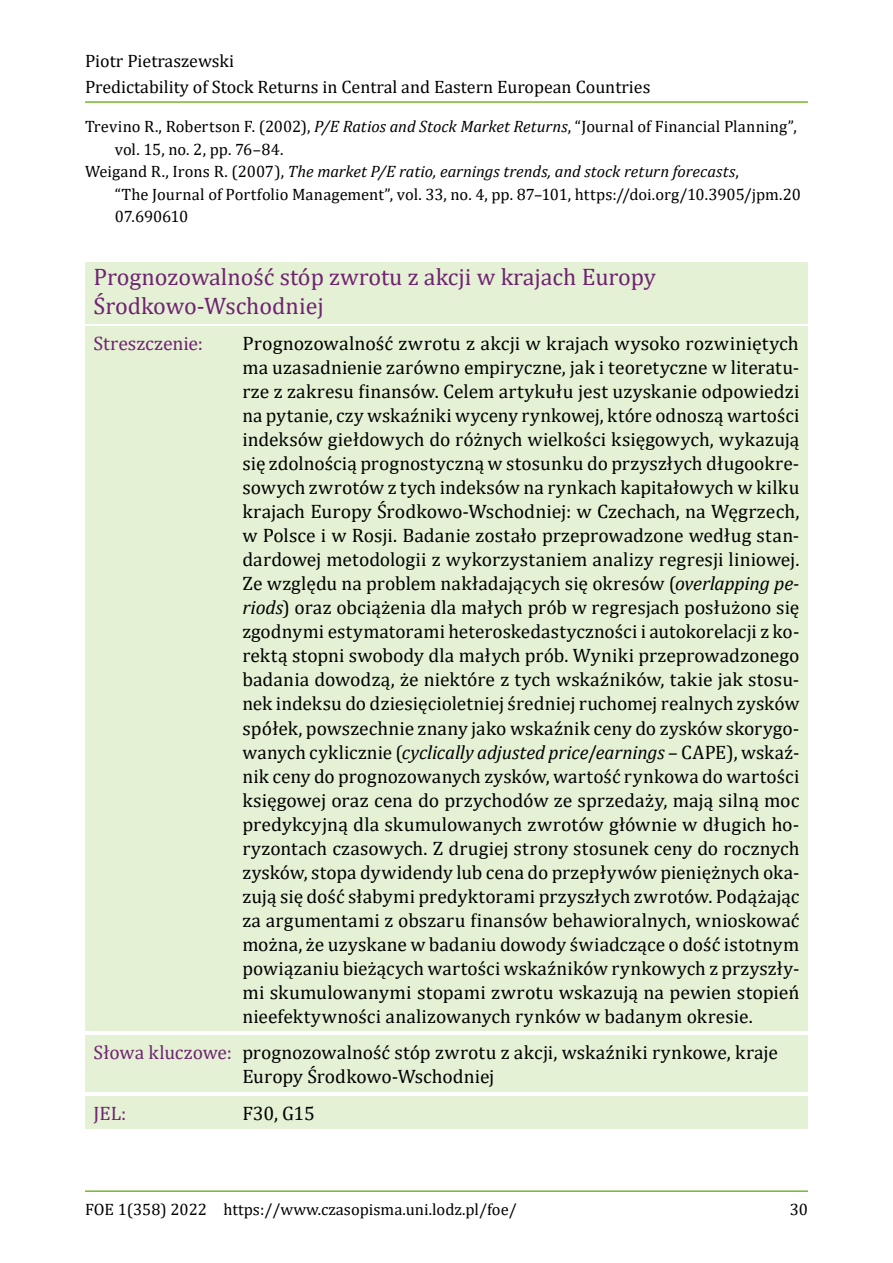
<style>
.page{position:relative;width:893px;height:1263px;background:#fff}
.page>*{position:absolute;margin:0;border:0;box-sizing:border-box;transform-origin:0 0}
.Abstrakt_H{font:24px/28.8px "Cambria";color:#702371}
.abstrakt_txt{font:19.5px/24px "Cambria";letter-spacing:.005em;color:#000;text-align:justify}
.Keywords{font:19.5px/24px "Cambria";color:#000}
.abstrakt_txt-2{font:19.5px "Cambria";letter-spacing:-.005em;color:#702371}
.Keywords-2{font:19.5px "Cambria";color:#702371}
.t1{font:18px/25.8px "Cambria";color:#000}
.txt_bibliografia_ENG{font:16.5px/22.5px "Cambria";color:#000}
.s1{font-style:italic}
.s2{color:#702371}
</style>
<div class="page">
<hr style="left:85px;top:101px;width:723px;height:2px;background:#76b72d">
<hr style="left:85px;top:1190px;width:723px;height:2px;background:#76b72d">
<div style="left:85px;top:262px;width:723px;height:61px;background:#e4f1d5"></div>
<div style="left:85px;top:327px;width:723px;height:704px;background:#e4f1d5"></div>
<div style="left:85px;top:1035px;width:723px;height:57px;background:#e4f1d5"></div>
<div style="left:85px;top:1096px;width:723px;height:33px;background:#e4f1d5"></div>
<p class="t1" style="left:85px;top:48px;width:567px">Piotr Pietraszewski<br>Predictability of Stock Returns in Central and Eastern European Countries</p>
<p class="txt_bibliografia_ENG" style="left:115px;top:115px;width:683px;text-indent:-30px">Trevino R., Robertson F. (2002), <span class="s1">P/E Ratios and Stock Market Returns</span>, “Journal of Financial Planning”, vol. 15, no. 2, pp. 76–84.</p>
<p class="txt_bibliografia_ENG" style="left:115px;top:160px;width:688px;text-indent:-30px">Weigand R., Irons R. (2007), <span class="s1">The market P/E ratio, earnings trends, and stock return forecasts</span>,<br>“The Journal of Portfolio Management”, vol. 33, no. 4, pp. 87–101, https://doi.org/10.3905/jpm.20<br>07.690610</p>
<p class="Abstrakt_H" style="left:94px;top:262px;width:564px">Prognozowalność stóp zwrotu z akcji w krajach Europy<br>Środkowo‑Wschodniej</p>
<p class="abstrakt_txt-2" style="left:94px;top:332px;width:111px">Streszczenie:</p>
<p class="abstrakt_txt" style="left:242px;top:332px;width:559px">Prognozowalność zwrotu z akcji w krajach wysoko rozwiniętych ma uzasadnienie zarówno empiryczne, jak i teoretyczne w literatu&shy;rze z zakresu finansów. Celem artykułu jest uzyskanie odpowiedzi na pytanie, czy wskaźniki wyceny rynkowej, które odnoszą wartości indeksów giełdowych do różnych wielkości księgowych, wykazują się zdolnością prognostyczną w stosunku do przyszłych długookre&shy;sowych zwrotów z tych indeksów na rynkach kapitałowych w kilku krajach Europy Środkowo‑Wschodniej: w Czechach, na Węgrzech, w Polsce i w Rosji. Badanie zostało przeprowadzone według stan&shy;dardowej metodologii z wykorzystaniem analizy regresji liniowej.<br>Ze względu na problem nakładających się okresów (<span class="s1">overlapping pe‑ riods</span>) oraz obciążenia dla małych prób w regresjach posłużono się zgodnymi estymatorami heteroskedastyczności i autokorelacji z ko&shy;rektą stopni swobody dla małych prób. Wyniki przeprowadzonego badania dowodzą, że niektóre z tych wskaźników, takie jak stosu&shy;nek indeksu do dziesięcioletniej średniej ruchomej realnych zysków spółek, powszechnie znany jako wskaźnik ceny do zysków skorygo&shy;wanych cyklicznie (<span class="s1">cyclically adjusted price</span>/<span class="s1">earnings</span> – CAPE), wskaź&shy;nik ceny do prognozowanych zysków, wartość rynkowa do wartości księgowej oraz cena do przychodów ze sprzedaży, mają silną moc predykcyjną dla skumulowanych zwrotów głównie w długich ho&shy;ryzontach czasowych. Z drugiej strony stosunek ceny do rocznych zysków, stopa dywidendy lub cena do przepływów pieniężnych oka&shy;zują się dość słabymi predyktorami przyszłych zwrotów. Podążając za argumentami z obszaru finansów behawioralnych, wnioskować można, że uzyskane w badaniu dowody świadczące o dość istotnym powiązaniu bieżących wartości wskaźników rynkowych z przyszły&shy;mi skumulowanymi stopami zwrotu wskazują na pewien stopień nieefektywności analizowanych rynków w badanym okresie.</p>
<p class="Keywords" style="left:242px;top:1040px;width:537px;text-indent:-149px"><span class="s2">Słowa kluczowe:</span> prognozowalność stóp zwrotu z akcji, wskaźniki rynkowe, kraje<br>Europy Środkowo‑Wschodniej</p>
<p class="Keywords-2" style="left:94px;top:1102px;width:34px">JEL:</p>
<p class="Keywords" style="left:242px;top:1101px;width:74px">F30, G15</p>
<p class="txt_bibliografia_ENG" style="left:85px;top:1198px;width:433px">FOE 1(358) 2022 https://www.czasopisma.uni.lodz.pl/foe/</p>
<p class="txt_bibliografia_ENG" style="left:790px;top:1198px;width:20px">30</p>
</div>
